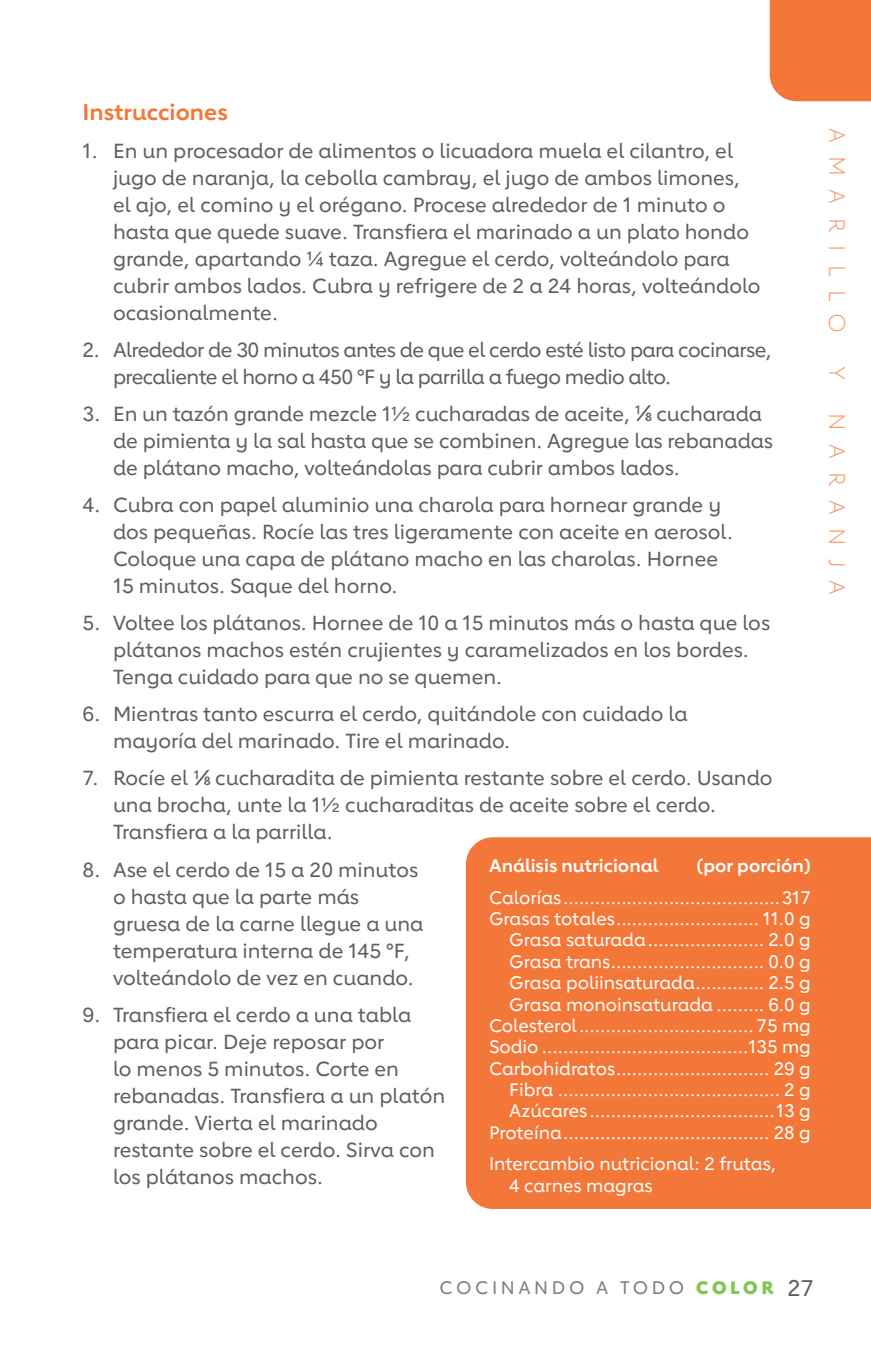
<style>
.page{position:relative;width:871px;height:1357px;background:#fff}
.page>*{position:absolute;margin:0;border:0;box-sizing:border-box;transform-origin:0 0}
.t1{font:300 22.5px "Lub Dub";letter-spacing:.6em;color:#f89866}
.I___I___P{font:700 22.5px "Lub Dub";color:#f37739}
.instructions___P{font:500 20.25px/27px "Lub Dub";color:#5f5f62}
.instructions___P-2{font:500 20.25px/27px "Lub Dub";letter-spacing:-.03em;color:#5f5f62}
.nutrition_items___P{font:500 18px "Lub Dub";color:#fff}
.nutrition_exchanges{font:500 18px/21.4px "Lub Dub";color:#fff}
.nutrition_head___P{font:700 18px "Lub Dub";color:#fff}
.t2{font:500 18px "Lub Dub";letter-spacing:.2em;color:#7d7f82}
.s1{color:#636366}
.s2{font-weight:700;font-size:11.7px;color:#636366}
.s3{font-weight:800;color:#83c554}
.s4{font-size:22.5px;color:#5f5f62}
</style>
<div class="page">
<div style="left:770px;top:0;width:101px;height:101px;background:#f37739"></div>
<svg style="left:636px;top:405px;width:15px;height:16px"></svg>
<svg style="left:195px;top:770px;width:14px;height:15px"></svg>
<div style="left:466px;top:837px;width:405px;height:372px;background:#f37739"></div>
<p class="I___I___P" style="left:83px;top:99px;width:147px">Instrucciones</p>
<p class="instructions___P" style="left:113px;top:137px;width:649px;text-indent:-30px">1. En un procesador de alimentos o licuadora muela el cilantro, el jugo de naranja, la cebolla cambray, el jugo de ambos limones, el ajo, el comino y el orégano. Procese alrededor de 1 minuto o hasta que quede suave. Transfiera el marinado a un plato hondo grande, apartando ¼ taza. Agregue el cerdo, volteándolo para cubrir ambos lados. Cubra y refrigere de 2 a 24 horas, volteándolo ocasionalmente.</p>
<p class="instructions___P-2" style="left:113px;top:336px;width:660px;text-indent:-30px">2. Alrededor de 30 minutos antes de que el cerdo esté listo para cocinarse, precaliente el horno a 450 °F y la parrilla a fuego medio alto.</p>
<p class="instructions___P" style="left:113px;top:400px;width:661px;text-indent:-30px">3. En un tazón grande mezcle 1½ cucharadas de aceite, <span class="s1">¹</span> <span class="s2">8</span> cucharada de pimienta y la sal hasta que se combinen. Agregue las rebanadas de plátano macho, volteándolas para cubrir ambos lados.</p>
<p class="instructions___P" style="left:113px;top:491px;width:621px;text-indent:-30px">4. Cubra con papel aluminio una charola para hornear grande y dos pequeñas. Rocíe las tres ligeramente con aceite en aerosol.<br>Coloque una capa de plátano macho en las charolas. Hornee 15 minutos. Saque del horno.</p>
<p class="instructions___P" style="left:113px;top:609px;width:659px;text-indent:-30px">5. Voltee los plátanos. Hornee de 10 a 15 minutos más o hasta que los plátanos machos estén crujientes y caramelizados en los bordes.<br>Tenga cuidado para que no se quemen.</p>
<p class="instructions___P" style="left:113px;top:700px;width:576px;text-indent:-30px">6. Mientras tanto escurra el cerdo, quitándole con cuidado la mayoría del marinado. Tire el marinado.</p>
<p class="instructions___P" style="left:113px;top:764px;width:661px;text-indent:-30px">7. Rocíe el <span class="s1">¹</span> <span class="s2">8</span> cucharadita de pimienta restante sobre el cerdo. Usando una brocha, unte la 1½ cucharaditas de aceite sobre el cerdo.<br>Transfiera a la parrilla.</p>
<p class="instructions___P" style="left:113px;top:856px;width:312px;text-indent:-30px">8. Ase el cerdo de 15 a 20 minutos o hasta que la parte más gruesa de la carne llegue a una temperatura interna de 145 °F, volteándolo de vez en cuando.</p>
<p class="instructions___P" style="left:113px;top:1001px;width:334px;text-indent:-30px">9. Transfiera el cerdo a una tabla para picar. Deje reposar por<br>lo menos 5 minutos. Corte en rebanadas. Transfiera a un platón grande. Vierta el marinado restante sobre el cerdo. Sirva con los plátanos machos.</p>
<p class="nutrition_head___P" style="left:489px;top:855px;width:171px">Análisis nutricional</p>
<p class="nutrition_head___P" style="left:696px;top:855px;width:116px">(por porción)</p>
<p class="nutrition_items___P" style="left:489px;top:886px;width:323px">Calorías.........................................317</p>
<p class="nutrition_items___P" style="left:489px;top:908px;width:323px">Grasas totales........................... 11.0 g</p>
<p class="nutrition_items___P" style="left:509px;top:929px;width:303px">Grasa saturada...................... 2.0 g</p>
<p class="nutrition_items___P" style="left:509px;top:951px;width:303px">Grasa trans............................. 0.0 g</p>
<p class="nutrition_items___P" style="left:509px;top:972px;width:303px">Grasa poliinsaturada............. 2.5 g</p>
<p class="nutrition_items___P" style="left:509px;top:993px;width:303px">Grasa monoinsaturada ......... 6.0 g</p>
<p class="nutrition_items___P" style="left:489px;top:1015px;width:323px">Colesterol................................. 75 mg</p>
<p class="nutrition_items___P" style="left:489px;top:1036px;width:323px">Sodio .......................................135 mg</p>
<p class="nutrition_items___P" style="left:489px;top:1057px;width:323px">Carbohidratos............................. 29 g</p>
<p class="nutrition_items___P" style="left:509px;top:1079px;width:303px">Fibra .......................................... 2 g</p>
<p class="nutrition_items___P" style="left:509px;top:1100px;width:303px">Azúcares ...................................13 g</p>
<p class="nutrition_items___P" style="left:489px;top:1122px;width:323px">Proteína....................................... 28 g</p>
<p class="nutrition_exchanges" style="left:509px;top:1153px;width:268px;text-indent:-20px">Intercambio nutricional: 2 frutas,<br>4 carnes magras</p>
<p class="t1" style="left:850px;top:128px;width:207px;rotate:90deg">AMARILLO</p>
<p class="t1" style="left:850px;top:366px;width:15px;rotate:90deg">Y</p>
<p class="t1" style="left:850px;top:413px;width:183px;rotate:90deg">NARANJA</p>
<p class="t2" style="left:439px;top:1277px;width:376px">COCINANDO A TODO <span class="s3">COLOR</span> <span class="s4">27</span></p>
</div>
